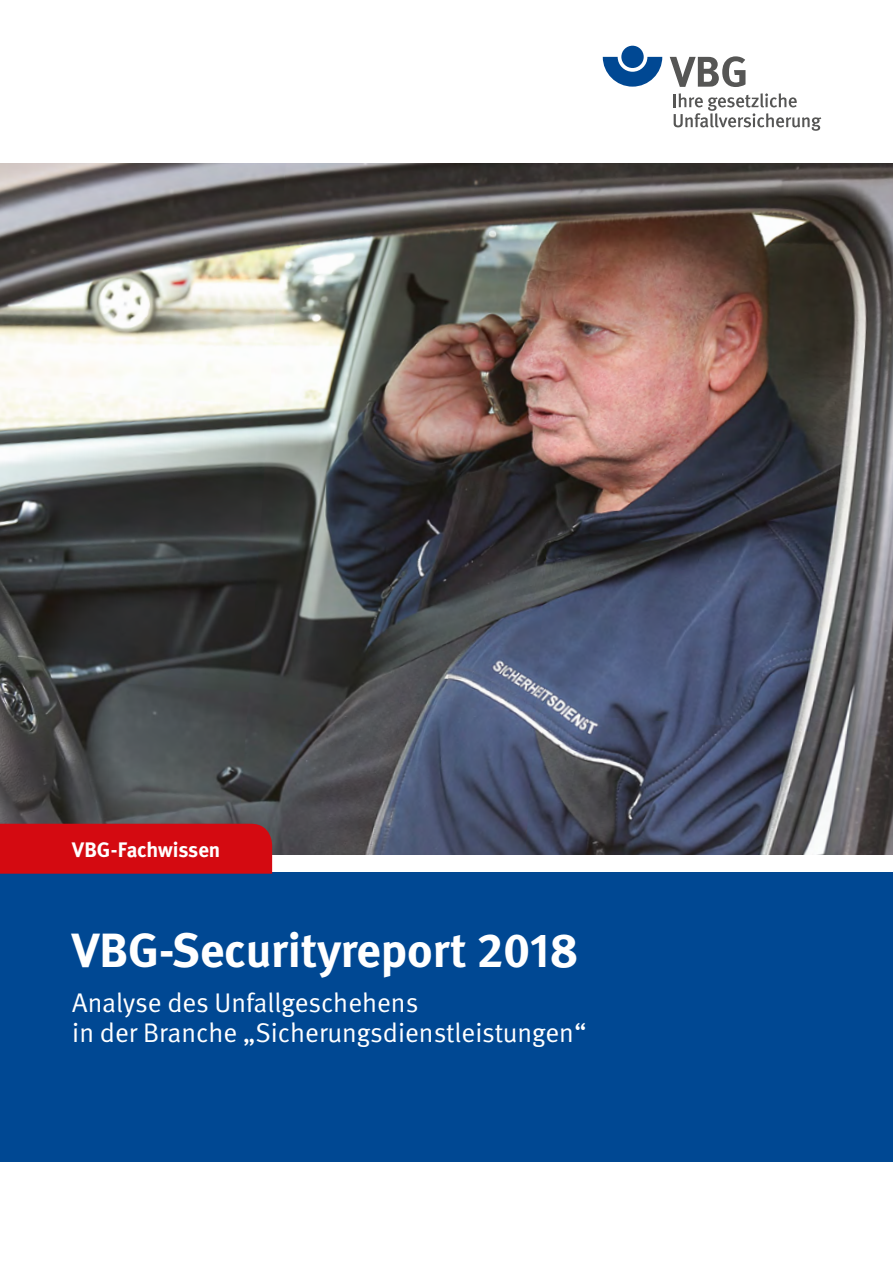
<style>
.page{position:relative;width:893px;height:1263px;background:#fff}
.page>*{position:absolute;margin:0;border:0;box-sizing:border-box;transform-origin:0 0}
._32pt_Überschrift{font:700 48px "DGUV Meta";color:#fff}
._32pt_Überschrift-2{font:27px "DGUV Meta";color:#fff}
.t1{font:700 21px "DGUV Meta";letter-spacing:-.01em;color:#fff}
</style>
<div class="page">
<svg style="left:603px;top:57px;width:59px;height:30px"></svg>
<div style="left:621px;top:46px;width:23px;height:22px;background:#004893;border-radius:50%"></div>
<svg style="left:670px;top:56px;width:75px;height:31px"></svg>
<svg style="left:674px;top:93px;width:147px;height:38px"></svg>
<img style="left:0;top:163px;width:893px;height:691px">
<div style="left:0;top:872px;width:893px;height:290px;background:#004893"></div>
<div style="left:0;top:824px;width:272px;height:50px;background:#d40a11"></div>
<p class="t1" style="left:72px;top:837px;width:150px">VBG-Fachwissen</p>
<p class="_32pt_Überschrift" style="left:72px;top:922px;width:508px">VBG-Securityreport 2018</p>
<p class="_32pt_Überschrift-2" style="left:72px;top:987px;width:348px">Analyse des Unfallgeschehens</p>
<p class="_32pt_Überschrift-2" style="left:72px;top:1017px;width:516px">in der Branche „Sicherungsdienstleistungen“</p>
</div>
